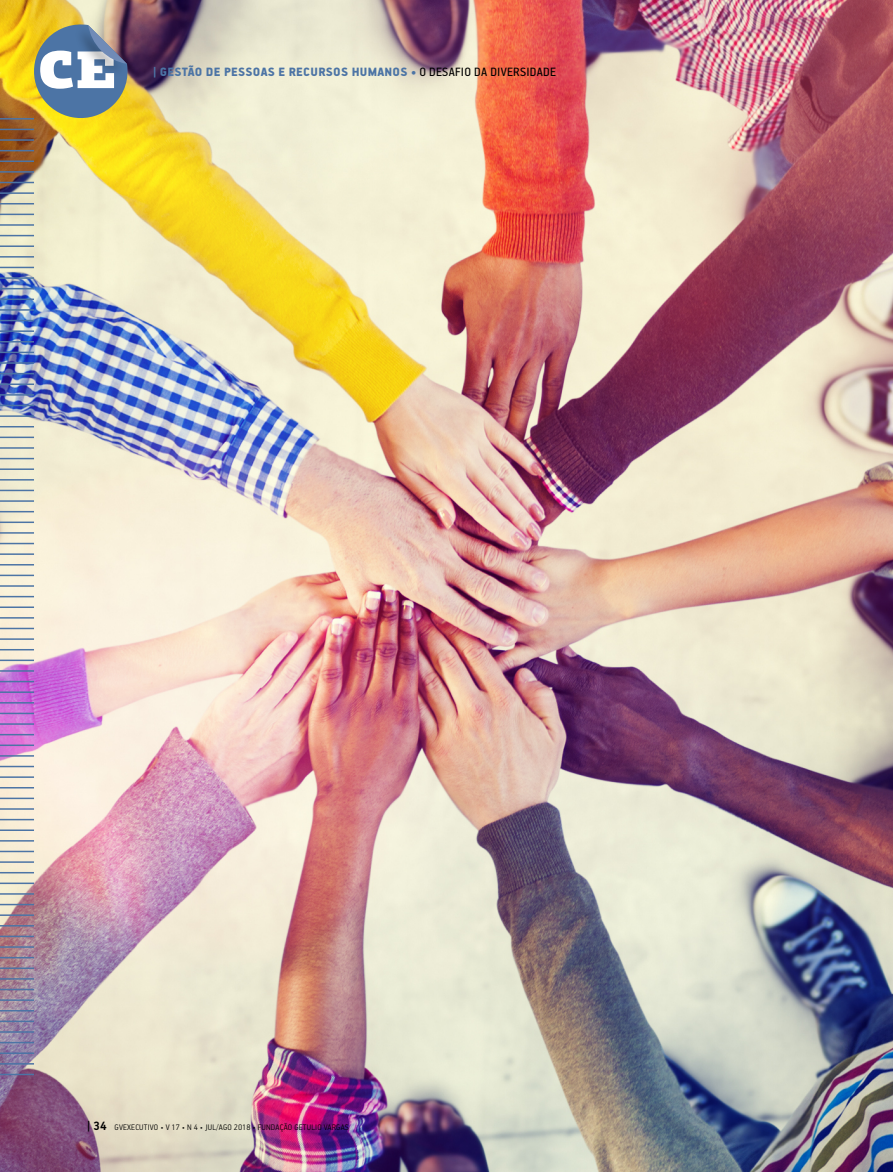
<style>
.page{position:relative;width:893px;height:1172px;background:#fff}
.page>*{position:absolute;margin:0;border:0;box-sizing:border-box;transform-origin:0 0}
.t1{font:900 52.8px "PF Agora Slab Pro";color:#fff}
.t2{font:900 13.5px "PF Handbook Pro";letter-spacing:.02em;color:#4c74a5}
.t3{font:300 9px "PF Handbook Pro";letter-spacing:.02em;color:#000}
.s1{font-weight:400;color:#000}
.s2{font-weight:700;font-size:13.5px}
</style>
<div class="page">
<img style="left:0;top:0;width:893px;height:1171px">
<hr style="left:0;top:192px;width:34px;height:2px;background:#4c74a5">
<hr style="left:0;top:118px;width:34px;height:1px;background:#4c74a5">
<hr style="left:0;top:203px;width:34px;height:1px;background:#4c74a5">
<hr style="left:0;top:129px;width:34px;height:1px;background:#4c74a5">
<hr style="left:0;top:214px;width:34px;height:1px;background:#4c74a5">
<hr style="left:0;top:139px;width:34px;height:2px;background:#4c74a5">
<hr style="left:0;top:224px;width:34px;height:2px;background:#4c74a5">
<hr style="left:0;top:150px;width:34px;height:1px;background:#4c74a5">
<hr style="left:0;top:235px;width:34px;height:1px;background:#4c74a5">
<hr style="left:0;top:160px;width:34px;height:2px;background:#4c74a5">
<hr style="left:0;top:245px;width:34px;height:2px;background:#4c74a5">
<hr style="left:0;top:171px;width:34px;height:2px;background:#4c74a5">
<hr style="left:0;top:256px;width:34px;height:1px;background:#4c74a5">
<hr style="left:0;top:182px;width:34px;height:1px;background:#4c74a5">
<hr style="left:0;top:267px;width:34px;height:1px;background:#4c74a5">
<hr style="left:0;top:277px;width:34px;height:2px;background:#4c74a5">
<hr style="left:0;top:288px;width:34px;height:1px;background:#4c74a5">
<hr style="left:0;top:298px;width:34px;height:2px;background:#4c74a5">
<hr style="left:0;top:309px;width:34px;height:2px;background:#4c74a5">
<hr style="left:0;top:320px;width:34px;height:1px;background:#4c74a5">
<hr style="left:0;top:330px;width:34px;height:2px;background:#4c74a5">
<hr style="left:0;top:341px;width:34px;height:1px;background:#4c74a5">
<hr style="left:0;top:351px;width:34px;height:2px;background:#4c74a5">
<hr style="left:0;top:362px;width:34px;height:2px;background:#4c74a5">
<hr style="left:0;top:373px;width:34px;height:1px;background:#4c74a5">
<hr style="left:0;top:383px;width:34px;height:2px;background:#4c74a5">
<hr style="left:0;top:394px;width:34px;height:1px;background:#4c74a5">
<hr style="left:0;top:405px;width:34px;height:1px;background:#4c74a5">
<hr style="left:0;top:415px;width:34px;height:2px;background:#4c74a5">
<hr style="left:0;top:426px;width:34px;height:1px;background:#4c74a5">
<hr style="left:0;top:436px;width:34px;height:2px;background:#4c74a5">
<hr style="left:0;top:447px;width:34px;height:2px;background:#4c74a5">
<hr style="left:0;top:458px;width:34px;height:1px;background:#4c74a5">
<hr style="left:0;top:468px;width:34px;height:2px;background:#4c74a5">
<hr style="left:0;top:479px;width:34px;height:1px;background:#4c74a5">
<hr style="left:0;top:489px;width:34px;height:2px;background:#4c74a5">
<hr style="left:0;top:500px;width:34px;height:2px;background:#4c74a5">
<hr style="left:0;top:511px;width:34px;height:1px;background:#4c74a5">
<hr style="left:0;top:521px;width:34px;height:2px;background:#4c74a5">
<hr style="left:0;top:532px;width:34px;height:1px;background:#4c74a5">
<hr style="left:0;top:543px;width:34px;height:1px;background:#4c74a5">
<hr style="left:0;top:553px;width:34px;height:2px;background:#4c74a5">
<hr style="left:0;top:564px;width:34px;height:1px;background:#4c74a5">
<hr style="left:0;top:574px;width:34px;height:2px;background:#4c74a5">
<hr style="left:0;top:585px;width:34px;height:1px;background:#4c74a5">
<hr style="left:0;top:596px;width:34px;height:1px;background:#4c74a5">
<hr style="left:0;top:606px;width:34px;height:2px;background:#4c74a5">
<hr style="left:0;top:617px;width:34px;height:1px;background:#4c74a5">
<hr style="left:0;top:627px;width:34px;height:2px;background:#4c74a5">
<hr style="left:0;top:638px;width:34px;height:2px;background:#4c74a5">
<hr style="left:0;top:649px;width:34px;height:1px;background:#4c74a5">
<hr style="left:0;top:659px;width:34px;height:2px;background:#4c74a5">
<hr style="left:0;top:670px;width:34px;height:1px;background:#4c74a5">
<hr style="left:0;top:680px;width:34px;height:2px;background:#4c74a5">
<hr style="left:0;top:691px;width:34px;height:2px;background:#4c74a5">
<hr style="left:0;top:702px;width:34px;height:1px;background:#4c74a5">
<hr style="left:0;top:712px;width:34px;height:2px;background:#4c74a5">
<hr style="left:0;top:723px;width:34px;height:1px;background:#4c74a5">
<hr style="left:0;top:734px;width:34px;height:1px;background:#4c74a5">
<hr style="left:0;top:744px;width:34px;height:2px;background:#4c74a5">
<hr style="left:0;top:755px;width:34px;height:1px;background:#4c74a5">
<hr style="left:0;top:765px;width:34px;height:2px;background:#4c74a5">
<hr style="left:0;top:776px;width:34px;height:2px;background:#4c74a5">
<hr style="left:0;top:787px;width:34px;height:1px;background:#4c74a5">
<hr style="left:0;top:797px;width:34px;height:2px;background:#4c74a5">
<hr style="left:0;top:808px;width:34px;height:1px;background:#4c74a5">
<hr style="left:0;top:818px;width:34px;height:2px;background:#4c74a5">
<hr style="left:0;top:829px;width:34px;height:2px;background:#4c74a5">
<hr style="left:0;top:840px;width:34px;height:1px;background:#4c74a5">
<hr style="left:0;top:850px;width:34px;height:2px;background:#4c74a5">
<hr style="left:0;top:861px;width:34px;height:1px;background:#4c74a5">
<hr style="left:0;top:872px;width:34px;height:1px;background:#4c74a5">
<hr style="left:0;top:882px;width:34px;height:2px;background:#4c74a5">
<hr style="left:0;top:893px;width:34px;height:1px;background:#4c74a5">
<hr style="left:0;top:903px;width:34px;height:2px;background:#4c74a5">
<hr style="left:0;top:914px;width:34px;height:1px;background:#4c74a5">
<hr style="left:0;top:925px;width:34px;height:1px;background:#4c74a5">
<hr style="left:0;top:935px;width:34px;height:2px;background:#4c74a5">
<hr style="left:0;top:946px;width:34px;height:1px;background:#4c74a5">
<hr style="left:0;top:956px;width:34px;height:2px;background:#4c74a5">
<hr style="left:0;top:967px;width:34px;height:2px;background:#4c74a5">
<hr style="left:0;top:978px;width:34px;height:1px;background:#4c74a5">
<hr style="left:0;top:988px;width:34px;height:2px;background:#4c74a5">
<hr style="left:0;top:999px;width:34px;height:1px;background:#4c74a5">
<hr style="left:0;top:1010px;width:34px;height:1px;background:#4c74a5">
<hr style="left:0;top:1020px;width:34px;height:2px;background:#4c74a5">
<hr style="left:0;top:1031px;width:34px;height:1px;background:#4c74a5">
<hr style="left:0;top:1041px;width:34px;height:2px;background:#4c74a5">
<hr style="left:0;top:1052px;width:34px;height:1px;background:#4c74a5">
<hr style="left:0;top:1063px;width:34px;height:1px;background:#4c74a5">
<hr style="left:0;top:1073px;width:34px;height:2px;background:#4c74a5">
<svg style="left:29px;top:23px;width:100px;height:100px;background:#7c8a7c"></svg>
<h1 class="t1" style="left:38px;top:34px;width:80px">CE</h1>
<h2 class="t2" style="left:153px;top:63px;width:405px">| GESTÃO DE PESSOAS E RECURSOS HUMANOS • <span class="s1">O DESAFIO DA DIVERSIDADE</span></h2>
<p class="t3" style="left:87px;top:1121px;width:263px"><span class="s2">| 34</span> GVEXECUTIVO • V 17 • N 4 • JUL/AGO 2018 • FUNDAÇÃO GETULIO VARGAS</p>
</div>
